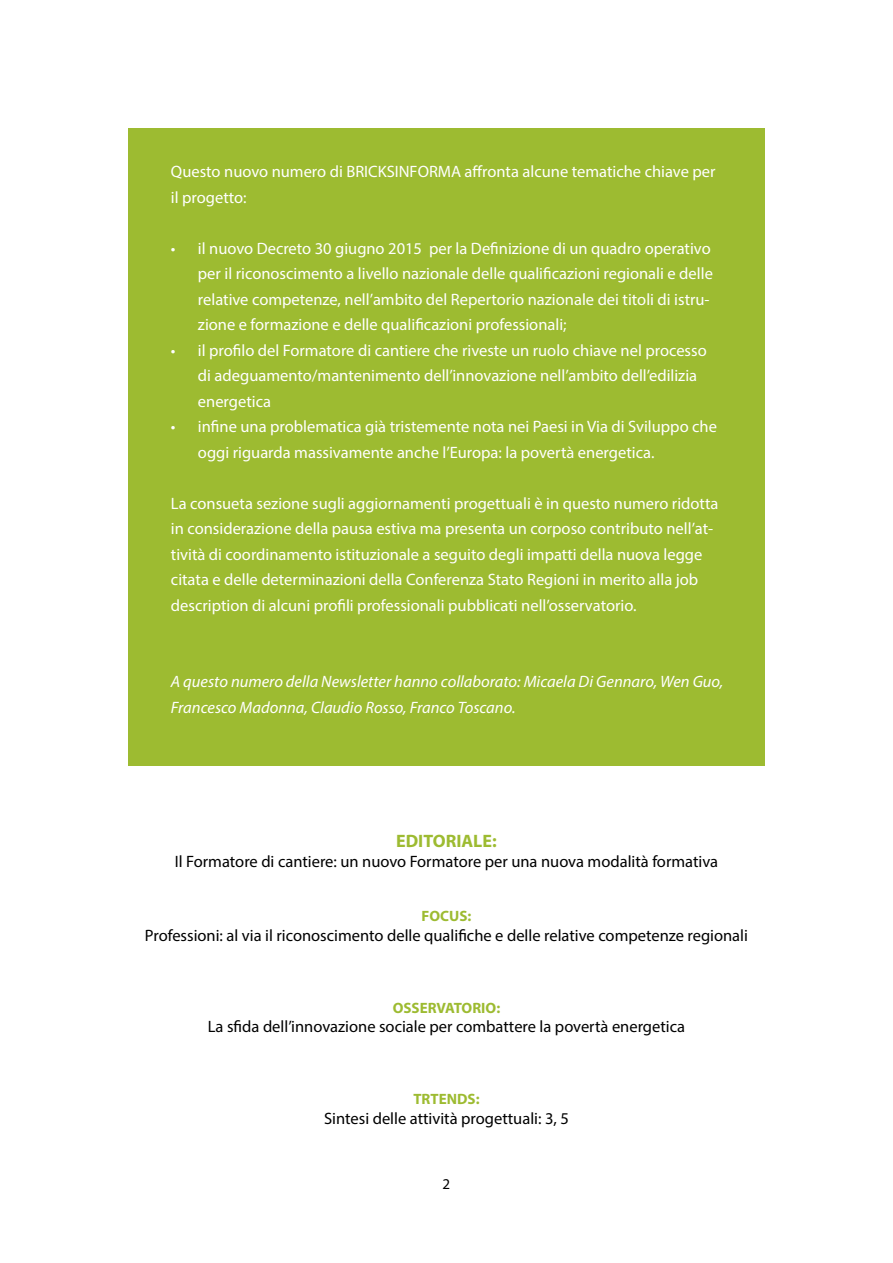
<style>
.page{position:relative;width:893px;height:1263px;background:#fff}
.page>*{position:absolute;margin:0;border:0;box-sizing:border-box;transform-origin:0 0}
.t1{font:700 18px "Myriad Pro";color:#9dbb31}
.t2{font:16.5px/25.5px "Myriad Pro";color:#fff}
.t3{font:16.5px "Myriad Pro";color:#000}
.t4{font:italic 16.5px/25.5px "Myriad Pro";color:#fff}
.t5{font:700 15px "Myriad Pro";color:#9dbb31}
.t6{font:15px "Myriad Pro";color:#000}
</style>
<div class="page">
<div style="left:128px;top:128px;width:637px;height:637px;background:#9dbb31"></div>
<p class="t2" style="left:171px;top:159px;width:546px">Questo nuovo numero di BRICKSINFORMA affronta alcune tematiche chiave per il progetto:</p>
<p class="t2" style="left:198px;top:235px;width:516px;text-indent:-27px">• il nuovo Decreto 30 giugno 2015 per la Definizione di un quadro operativo per il riconoscimento a livello nazionale delle qualificazioni regionali e delle relative competenze, nell’ambito del Repertorio nazionale dei titoli di istru&shy;zione e formazione e delle qualificazioni professionali;</p>
<p class="t2" style="left:198px;top:337px;width:510px;text-indent:-27px">• il profilo del Formatore di cantiere che riveste un ruolo chiave nel processo di adeguamento/mantenimento dell’innovazione nell’ambito dell’edilizia energetica</p>
<p class="t2" style="left:198px;top:414px;width:521px;text-indent:-27px">• infine una problematica già tristemente nota nei Paesi in Via di Sviluppo che oggi riguarda massivamente anche l’Europa: la povertà energetica.</p>
<p class="t2" style="left:171px;top:490px;width:549px">La consueta sezione sugli aggiornamenti progettuali è in questo numero ridotta in considerazione della pausa estiva ma presenta un corposo contributo nell’at&shy;tività di coordinamento istituzionale a seguito degli impatti della nuova legge citata e delle determinazioni della Conferenza Stato Regioni in merito alla job description di alcuni profili professionali pubblicati nell’osservatorio.</p>
<p class="t4" style="left:171px;top:669px;width:554px">A questo numero della Newsletter hanno collaborato: Micaela Di Gennaro, Wen Guo,<br>Francesco Madonna, Claudio Rosso, Franco Toscano.</p>
<p class="t1" style="left:396px;top:829px;width:102px">EDITORIALE:</p>
<p class="t3" style="left:175px;top:851px;width:545px">Il Formatore di cantiere: un nuovo Formatore per una nuova modalità formativa</p>
<p class="t5" style="left:422px;top:906px;width:51px">FOCUS:</p>
<p class="t3" style="left:145px;top:925px;width:605px">Professioni: al via il riconoscimento delle qualifiche e delle relative competenze regionali</p>
<p class="t5" style="left:393px;top:998px;width:109px">OSSERVATORIO:</p>
<p class="t3" style="left:208px;top:1017px;width:479px">La sfida dell’innovazione sociale per combattere la povertà energetica</p>
<p class="t5" style="left:413px;top:1089px;width:68px">TRTENDS:</p>
<p class="t3" style="left:324px;top:1108px;width:246px">Sintesi delle attività progettuali: 3, 5</p>
<p class="t6" style="left:443px;top:1175px;width:9px">2</p>
</div>
